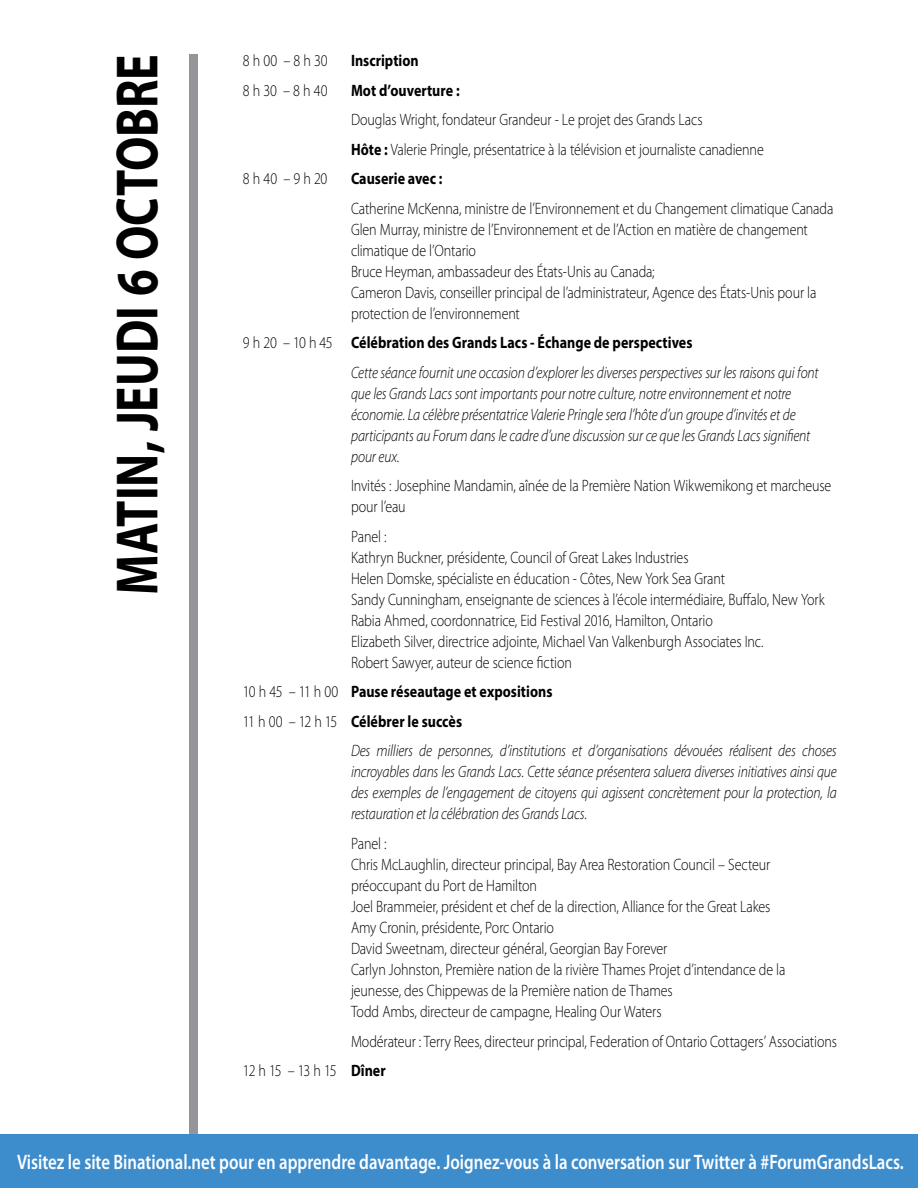
<style>
.page{position:relative;width:918px;height:1188px;background:#fff}
.page>*{position:absolute;margin:0;border:0;box-sizing:border-box;transform-origin:0 0}
.t1{font:700 60px "Myriad Pro";color:#000;scale:.8 1}
.t2{font:600 21px "Myriad Pro";color:#fff;scale:.8 1}
.t3{font:300 16.5px/21px "Myriad Pro";letter-spacing:-.01em;color:#000;scale:.85 1}
.t4{font:italic 300 16.5px/21px "Myriad Pro";letter-spacing:-.01em;color:#000;scale:.85 1}
.t5{font:700 16.5px "Myriad Pro";color:#000;scale:.85 1}
.s1{font-weight:700}
.s2{font-style:normal}
.s3{font-weight:700;font-style:normal}
.s4{font-weight:300}
</style>
<div class="page">
<div style="left:0;top:1134px;width:918px;height:54px;background:#3d8ccc"></div>
<div style="left:189px;top:54px;width:9px;height:1080px;background:#939598"></div>
<h1 class="t1" style="left:98px;top:595px;width:677px;rotate:-90deg">MATIN, JEUDI 6 OCTOBRE</h1>
<p class="t3" style="left:243px;top:50px;width:101px">8 h 00 – 8 h 30</p>
<p class="t5" style="left:351px;top:50px;width:81px">Inscription</p>
<p class="t3" style="left:243px;top:80px;width:101px">8 h 30 – 8 h 40</p>
<p class="t5" style="left:351px;top:80px;width:129px">Mot d’ouverture :</p>
<p class="t3" style="left:351px;top:105px;width:487px;line-height:29.5px">Douglas Wright, fondateur Grandeur - Le projet des Grands Lacs<br><span class="s1">Hôte :</span> Valerie Pringle, présentatrice à la télévision et journaliste canadienne</p>
<p class="t3" style="left:243px;top:168px;width:101px">8 h 40 – 9 h 20</p>
<p class="t5" style="left:351px;top:168px;width:109px">Causerie avec :</p>
<p class="t3" style="left:351px;top:198px;width:569px">Catherine McKenna, ministre de l’Environnement et du Changement climatique Canada Glen Murray, ministre de l’Environnement et de l’Action en matière de changement climatique de l’Ontario<br>Bruce Heyman, ambassadeur des États-Unis au Canada;<br>Cameron Davis, conseiller principal de l’administrateur, Agence des États-Unis pour la protection de l’environnement</p>
<p class="t4" style="left:351px;top:328px;width:552px;line-height:29.5px;text-indent:-108px"><span class="s2">9 h 20 – 10 h 45</span> <span class="s3">Célébration des Grands Lacs - Échange de perspectives<br></span>Cette séance fournit une occasion d’explorer les diverses perspectives sur les raisons qui font</p>
<p class="t4" style="left:351px;top:383px;width:542px">que les Grands Lacs sont importants pour notre culture, notre environnement et notre économie. La célèbre présentatrice Valerie Pringle sera l’hôte d’un groupe d’invités et de participants au Forum dans le cadre d’une discussion sur ce que les Grands Lacs signifient pour eux.</p>
<p class="t3" style="left:351px;top:475px;width:567px">Invités : Josephine Mandamin, aînée de la Première Nation Wikwemikong et marcheuse pour l’eau</p>
<p class="t3" style="left:351px;top:526px;width:559px">Panel :<br>Kathryn Buckner, présidente, Council of Great Lakes Industries<br>Helen Domske, spécialiste en éducation - Côtes, New York Sea Grant<br>Sandy Cunningham, enseignante de sciences à l’école intermédiaire, Buffalo, New York Rabia Ahmed, coordonnatrice, Eid Festival 2016, Hamilton, Ontario<br>Elizabeth Silver, directrice adjointe, Michael Van Valkenburgh Associates Inc.<br>Robert Sawyer, auteur de science fiction</p>
<p class="t5" style="left:243px;top:681px;width:366px"><span class="s4">10 h 45 – 11 h 00</span> Pause réseautage et expositions</p>
<p class="t5" style="left:243px;top:711px;width:259px"><span class="s4">11 h 00 – 12 h 15</span> Célébrer le succès</p>
<p class="t4" style="left:351px;top:740px;width:573px">Des milliers de personnes, d’institutions et d’organisations dévouées réalisent des choses</p>
<p class="t4" style="left:351px;top:761px;width:573px;text-align:justify">incroyables dans les Grands Lacs. Cette séance présentera saluera diverses initiatives ainsi que des exemples de l’engagement de citoyens qui agissent concrètement pour la protection, la restauration et la célébration des Grands Lacs.</p>
<p class="t3" style="left:351px;top:833px;width:513px">Panel :<br>Chris McLaughlin, directeur principal, Bay Area Restoration Council – Secteur préoccupant du Port de Hamilton<br>Joel Brammeier, président et chef de la direction, Alliance for the Great Lakes Amy Cronin, présidente, Porc Ontario<br>David Sweetnam, directeur général, Georgian Bay Forever<br>Carlyn Johnston, Première nation de la rivière Thames Projet d’intendance de la jeunesse, des Chippewas de la Première nation de Thames<br>Todd Ambs, directeur de campagne, Healing Our Waters</p>
<p class="t3" style="left:243px;top:1026px;width:700px;line-height:29.5px;text-indent:108px">Modérateur : Terry Rees, directeur principal, Federation of Ontario Cottagers’ Associations<br>12 h 15 – 13 h 15 <span class="s1">Dîner</span></p>
<p class="t2" style="left:17px;top:1148px;width:1110px">Visitez le site Binational.net pour en apprendre davantage. Joignez-vous à la conversation sur Twitter à #ForumGrandsLacs.</p>
</div>
